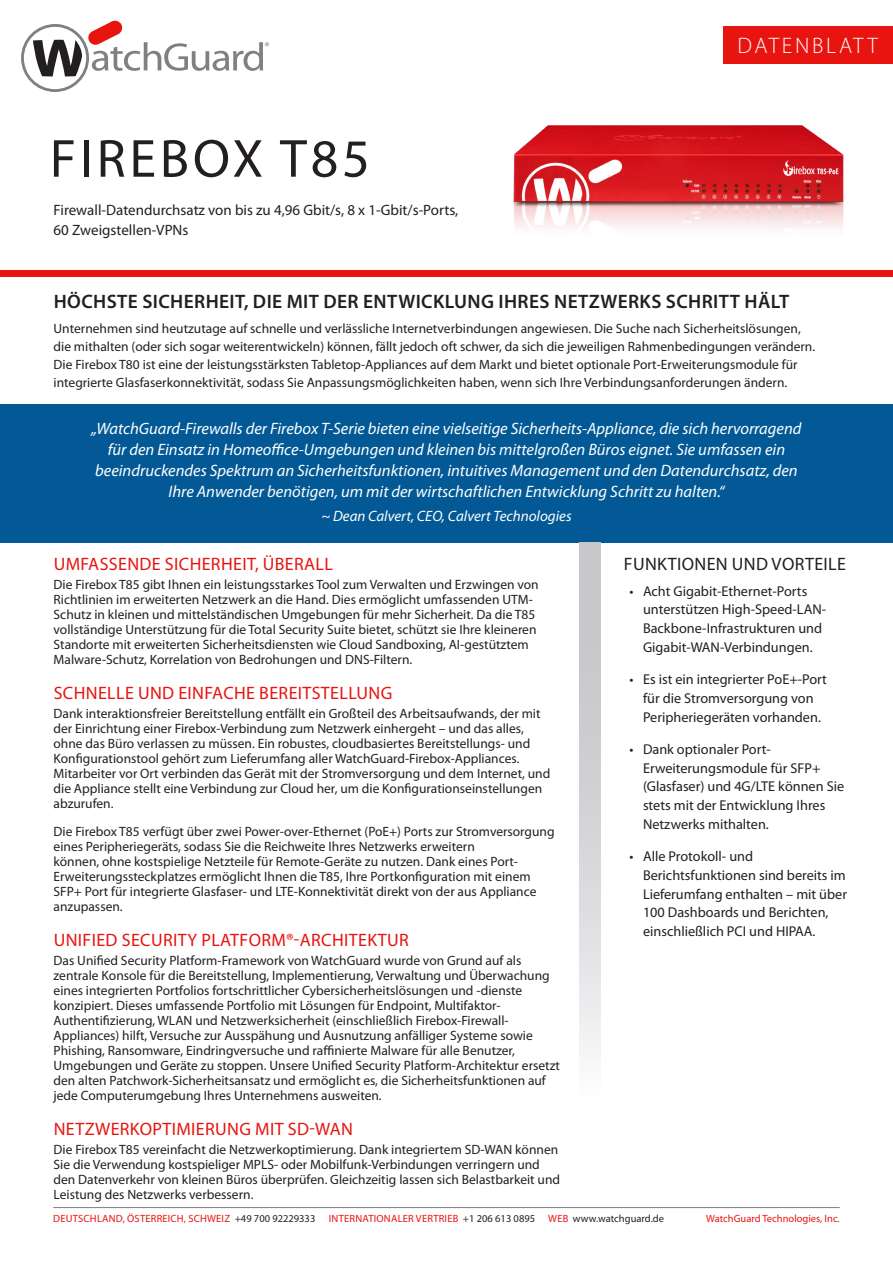
<style>
.page{position:relative;width:893px;height:1263px;background:#fff}
.page>*{position:absolute;margin:0;border:0;box-sizing:border-box;transform-origin:0 0}
.t1{font:54px "Myriad Pro";letter-spacing:.07em;color:#231f20}
.Datasheet_Top-Right{font:300 22.5px "Myriad Pro";letter-spacing:.12em;color:#fff}
.Sub-Head__Black{font:600 19.5px "Myriad Pro";letter-spacing:.02em;color:#231f20}
.Sub-Head__Red{font:18px "Myriad Pro";letter-spacing:.02em;color:#e81410}
.Sub-Head__F_B{font:18px "Myriad Pro";letter-spacing:.02em;color:#231f20}
.Quote_Copy{font:italic 16.5px/21px "Myriad Pro";color:#fff;text-align:center}
.Subtitle{font:15px/19.5px "Myriad Pro";color:#231f20}
.Quote_Author{font:italic 15px "Myriad Pro";color:#fff}
.t2{font:14.25px/18.8px "Myriad Pro";color:#231f20}
.Body_copy{font:13.5px/15px "Myriad Pro";color:#231f20}
.t3{font:10.5px "Myriad Pro";letter-spacing:.02em;color:#231f20}
.t4{font:10.5px "Myriad Pro";letter-spacing:.02em;color:#e81410}
.t5{font:10.5px "Myriad Pro";color:#e81410}
.s1{color:#231f20}
.s2{color:#e81410}
</style>
<div class="page">
<div style="left:0;top:405px;width:893px;height:138px;background:#035996"></div>
<hr style="left:53px;top:1207px;width:787px;height:1px;background:#808080">
<div style="left:0;top:270px;width:893px;height:7px;background:#e81410"></div>
<svg style="left:21px;top:20px;width:248px;height:72px"></svg>
<img style="left:513px;top:125px;width:331px;height:104px">
<div style="left:579px;top:543px;width:21px;height:650px;background:linear-gradient(to bottom,#bbbcbf,#fff)"></div>
<div style="left:723px;top:27px;width:170px;height:37px;background:#e81410"></div>
<p class="t1" style="left:50px;top:125px;width:321px">FIREBOX T85</p>
<p class="Subtitle" style="left:54px;top:200px;width:406px">Firewall-Datendurchsatz von bis zu 4,96 Gbit/s, 8 x 1-Gbit/s-Ports,<br>60 Zweigstellen-VPNs</p>
<p class="Datasheet_Top-Right" style="left:738px;top:32px;width:142px">DATENBLATT</p>
<p class="Sub-Head__Black" style="left:54px;top:289px;width:737px">HÖCHSTE SICHERHEIT, DIE MIT DER ENTWICKLUNG IHRES NETZWERKS SCHRITT HÄLT</p>
<p class="Body_copy" style="left:54px;top:319px;width:763px;line-height:18px">Unternehmen sind heutzutage auf schnelle und verlässliche Internetverbindungen angewiesen. Die Suche nach Sicherheitslösungen, die mithalten (oder sich sogar weiterentwickeln) können, fällt jedoch oft schwer, da sich die jeweiligen Rahmenbedingungen verändern.<br>Die Firebox T80 ist eine der leistungsstärksten Tabletop-Appliances auf dem Markt und bietet optionale Port-Erweiterungsmodule für integrierte Glasfaserkonnektivität, sodass Sie Anpassungsmöglichkeiten haben, wenn sich Ihre Verbindungsanforderungen ändern.</p>
<p class="Quote_Copy" style="left:92px;top:418px;width:711px">„WatchGuard-Firewalls der Firebox T-Serie bieten eine vielseitige Sicherheits-Appliance, die sich hervorragend für den Einsatz in Homeoffice-Umgebungen und kleinen bis mittelgroßen Büros eignet. Sie umfassen ein beeindruckendes Spektrum an Sicherheitsfunktionen, intuitives Management und den Datendurchsatz, den Ihre Anwender benötigen, um mit der wirtschaftlichen Entwicklung Schritt zu halten.“</p>
<p class="Quote_Author" style="left:321px;top:507px;width:252px">~ Dean Calvert, CEO, Calvert Technologies</p>
<p class="Sub-Head__F_B" style="left:624px;top:553px;width:223px">FUNKTIONEN UND VORTEILE</p>
<p class="t2" style="left:643px;top:581px;width:185px;text-indent:-14px">• Acht Gigabit-Ethernet-Ports unterstützen High-Speed-LAN-<br>Backbone-Infrastrukturen und<br>Gigabit-WAN-Verbindungen.</p>
<p class="t2" style="left:629px;top:670px;width:199px;text-align:center">• Es ist ein integrierter PoE+-Port für die Stromversorgung von<br>Peripheriegeräten vorhanden.</p>
<p class="t2" style="left:643px;top:739px;width:203px;text-indent:-14px">• Dank optionaler Port-<br>Erweiterungsmodule für SFP+ (Glasfaser) und 4G/LTE können Sie stets mit der Entwicklung Ihres<br>Netzwerks mithalten.</p>
<p class="t2" style="left:643px;top:847px;width:206px;text-indent:-14px">• Alle Protokoll- und<br>Berichtsfunktionen sind bereits im<br>Lieferumfang enthalten – mit über<br>100 Dashboards und Berichten, einschließlich PCI und HIPAA.</p>
<p class="Sub-Head__Red" style="left:54px;top:553px;width:281px">UMFASSENDE SICHERHEIT, ÜBERALL</p>
<p class="Body_copy" style="left:54px;top:577px;width:487px">Die Firebox T85 gibt Ihnen ein leistungsstarkes Tool zum Verwalten und Erzwingen von Richtlinien im erweiterten Netzwerk an die Hand. Dies ermöglicht umfassenden UTM-Schutz in kleinen und mittelständischen Umgebungen für mehr Sicherheit. Da die T85 vollständige Unterstützung für die Total Security Suite bietet, schützt sie Ihre kleineren Standorte mit erweiterten Sicherheitsdiensten wie Cloud Sandboxing, AI-gestütztem Malware-Schutz, Korrelation von Bedrohungen und DNS-Filtern.</p>
<p class="Sub-Head__Red" style="left:54px;top:682px;width:340px">SCHNELLE UND EINFACHE BEREITSTELLUNG</p>
<p class="Body_copy" style="left:54px;top:705px;width:498px">Dank interaktionsfreier Bereitstellung entfällt ein Großteil des Arbeitsaufwands, der mit der Einrichtung einer Firebox-Verbindung zum Netzwerk einhergeht – und das alles, ohne das Büro verlassen zu müssen. Ein robustes, cloudbasiertes Bereitstellungs- und Konfigurationstool gehört zum Lieferumfang aller WatchGuard-Firebox-Appliances.<br>Mitarbeiter vor Ort verbinden das Gerät mit der Stromversorgung und dem Internet, und die Appliance stellt eine Verbindung zur Cloud her, um die Konfigurationseinstellungen abzurufen.</p>
<p class="Body_copy" style="left:54px;top:824px;width:503px">Die Firebox T85 verfügt über zwei Power-over-Ethernet (PoE+) Ports zur Stromversorgung eines Peripheriegeräts, sodass Sie die Reichweite Ihres Netzwerks erweitern<br>können, ohne kostspielige Netzteile für Remote-Geräte zu nutzen. Dank eines Port-Erweiterungssteckplatzes ermöglicht Ihnen die T85, Ihre Portkonfiguration mit einem SFP+ Port für integrierte Glasfaser- und LTE-Konnektivität direkt von der aus Appliance anzupassen.</p>
<p class="Sub-Head__Red" style="left:54px;top:929px;width:357px">UNIFIED SECURITY PLATFORM®-ARCHITEKTUR</p>
<p class="Body_copy" style="left:54px;top:953px;width:508px">Das Unified Security Platform-Framework von WatchGuard wurde von Grund auf als zentrale Konsole für die Bereitstellung, Implementierung, Verwaltung und Überwachung eines integrierten Portfolios fortschrittlicher Cybersicherheitslösungen und -dienste konzipiert. Dieses umfassende Portfolio mit Lösungen für Endpoint, Multifaktor-Authentifizierung, WLAN und Netzwerksicherheit (einschließlich Firebox-Firewall-Appliances) hilft, Versuche zur Ausspähung und Ausnutzung anfälliger Systeme sowie Phishing, Ransomware, Eindringversuche und raffinierte Malware für alle Benutzer, Umgebungen und Geräte zu stoppen. Unsere Unified Security Platform-Architektur ersetzt den alten Patchwork-Sicherheitsansatz und ermöglicht es, die Sicherheitsfunktionen auf jede Computerumgebung Ihres Unternehmens ausweiten.</p>
<p class="Sub-Head__Red" style="left:54px;top:1118px;width:301px">NETZWERKOPTIMIERUNG MIT SD-WAN</p>
<p class="Body_copy" style="left:54px;top:1142px;width:508px">Die Firebox T85 vereinfacht die Netzwerkoptimierung. Dank integriertem SD-WAN können Sie die Verwendung kostspieliger MPLS- oder Mobilfunk-Verbindungen verringern und den Datenverkehr von kleinen Büros überprüfen. Gleichzeitig lassen sich Belastbarkeit und Leistung des Netzwerks verbessern.</p>
<p class="t4" style="left:53px;top:1211px;width:264px">DEUTSCHLAND, ÖSTERREICH, SCHWEIZ <span class="s1">+49 700 92229333</span></p>
<p class="t3" style="left:329px;top:1211px;width:337px"><span class="s2">INTERNATIONALER VERTRIEB</span> +1 206 613 0895 <span class="s2">WEB</span> www.watchguard.de</p>
<p class="t5" style="left:706px;top:1211px;width:135px">WatchGuard Technologies, Inc.</p>
</div>
